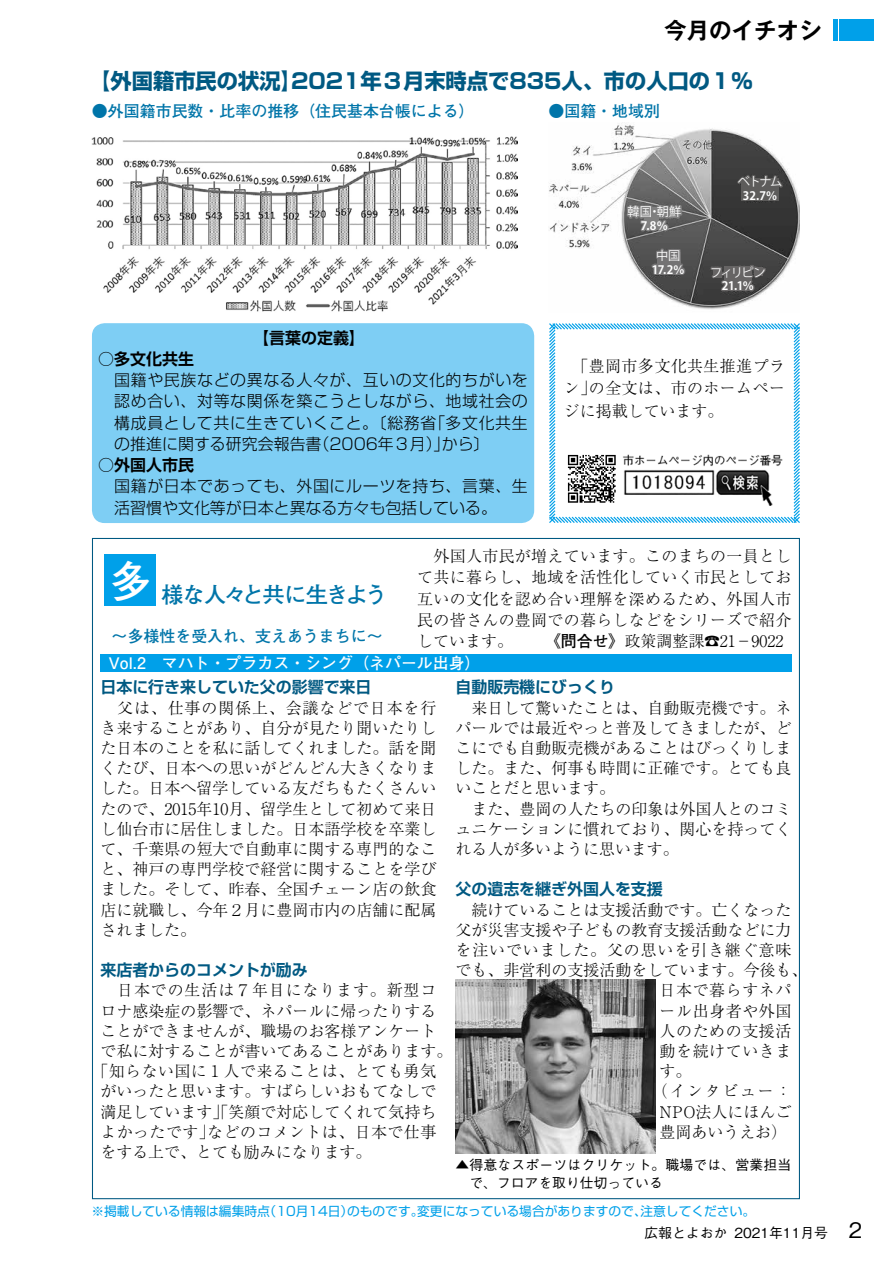
<style>
.page{position:relative;width:893px;height:1263px;background:#fff}
.page>*{position:absolute;margin:0;border:0;box-sizing:border-box;transform-origin:0 0}
.t1{font:700 42.45px "Futo Go B101 Pr 5";color:#fff}
.t2{font:700 22.5px "Gothic MB101 Pr 6 De";color:#000}
.t3{font:700 22.35px "Futo Go B101 Pr 5";letter-spacing:-.08em;color:#0075a9}
.t4{font:700 21.3px "Shin Go Pr 5";color:#005982}
.t5{font:500 21.3px "Gothic BBB Pro";color:#000}
.t6{font:300 15.9px/20.2px "Ryumin Pr 5";letter-spacing:.005em;color:#000}
.t7{font:300 15.9px/21.3px "Shin Go Pr 5";letter-spacing:.035em;color:#000;text-align:right}
.t8{font:300 15.9px/21.3px "Shin Go Pr 5";color:#000}
.t9{font:300 15.9px/22.4px "Ryumin Pr 5";letter-spacing:.03em;color:#000;text-align:right}
.t10{font:700 15.9px "Shin Go Pr 5 De";color:#005982}
.t11{font:700 15.9px "Futo Go B101 Pr 5";color:#0075a9}
.t12{font:300 15.9px "Ryumin Pr 5";letter-spacing:.055em;color:#000}
.t13{font:300 15.9px "Ryumin Pr 5";letter-spacing:.04em;color:#000}
.t14{font:700 15.9px "Futo Go B101 Pr 5";color:#fff}
.t15{font:700 15.9px "Shin Go Pr 5 De";color:#000}
.t16{font:500 13.8px/18.1px "Gothic BBB Pr 5";letter-spacing:.015em;color:#000}
.t17{font:500 13.8px "Gothic BBB Pro";color:#000}
.t18{font:12.75px "Shin Go Pr 5";color:#00a0e9}
.t19{font:12.15px "Koz Go Pr 6 N";letter-spacing:-.115em;color:#fff}
.t20{font:700 11.55px "Koz Go Pr 6 N";color:#fff}
.s1{font-family:"Futo Go B101 Pr 5";font-weight:700}
.s2{font-family:"Ryumin Pro"}
</style>
<div class="page">
<div style="left:840px;top:20px;width:34px;height:21px;background:#00a0e9"></div>
<div style="left:833px;top:20px;width:5px;height:21px;background:#00a0e9"></div>
<div style="left:92px;top:323px;width:442px;height:200px;background:#7ecef4;border-radius:13px"></div>
<img style="left:92px;top:136px;width:425px;height:176px">
<img style="left:549px;top:123px;width:251px;height:187px">
<svg style="left:549px;top:323px;width:251px;height:200px"></svg>
<div style="left:100px;top:655px;width:691px;height:17px;background:#00a0e9"></div>
<div style="left:105px;top:555px;width:51px;height:51px;background:#00a0e9"></div>
<img style="left:621px;top:453px;width:164px;height:52px">
<img style="left:563px;top:450px;width:58px;height:58px">
<svg style="left:655px;top:979px;width:1px;height:174px"></svg>
<img style="left:455px;top:979px;width:200px;height:174px">
<svg style="left:625px;top:195px;width:68px;height:39px;background:#6d6d6d"></svg>
<svg style="left:650px;top:247px;width:37px;height:30px"></svg>
<svg style="left:708px;top:243px;width:60px;height:51px;background:#515050"></svg>
<svg style="left:735px;top:173px;width:50px;height:30px"></svg>
<h2 class="t2" style="left:664px;top:12px;width:159px">今月のイチオシ</h2>
<h3 class="t4" style="left:89px;top:64px;width:214px">【外国籍市民の状況】</h3>
<h3 class="t4" style="left:291px;top:64px;width:463px">2021年３月末時点で835人、市の人口の１％</h3>
<p class="t11" style="left:92px;top:98px;width:384px">●外国籍市民数・比率の推移（住民基本台帳による）</p>
<p class="t11" style="left:548px;top:98px;width:113px">●国籍・地域別</p>
<p class="t15" style="left:253px;top:324px;width:113px">【言葉の定義【</p>
<p class="t15" style="left:98px;top:346px;width:97px">○多文化共生</p>
<p class="t7" style="left:98px;top:368px;width:431px">　国籍や民族などの異なる人々が、互いの文化的ちがいを認め合い、対等な関係を築こうとしながら、地域社会の「多文化共生</p>
<p class="t7" style="left:114px;top:410px;width:324px">構成員として共に生きていくこと。〔総務省</p>
<p class="t8" style="left:314px;top:432px;width:138px">（2006年３月）」</p>
<p class="t7" style="left:442px;top:432px;width:49px">から〔</p>
<p class="t8" style="left:114px;top:432px;width:209px">の推進に関する研究会報告書</p>
<p class="t15" style="left:98px;top:452px;width:97px">○外国人市民</p>
<p class="t8" style="left:114px;top:474px;width:415px;text-indent:-16px">　国籍が日本であっても、外国にルーツを持ち、言葉、生活習慣や文化等が日本と異なる方々も包括している。</p>
<p class="t19" style="left:627px;top:205px;width:55px">韓国朝鮮</p>
<p class="t19" style="left:648px;top:205px;width:14px">・</p>
<p class="t20" style="left:641px;top:219px;width:29px">7.8％</p>
<p class="t19" style="left:656px;top:249px;width:26px">中国</p>
<p class="t20" style="left:652px;top:263px;width:35px">17.2％</p>
<p class="t19" style="left:738px;top:175px;width:46px">ベトナム</p>
<p class="t20" style="left:743px;top:189px;width:36px">32.7％</p>
<p class="t19" style="left:710px;top:265px;width:57px">フィリピン</p>
<p class="t20" style="left:722px;top:279px;width:34px">21.1％</p>
<p class="t9" style="left:564px;top:353px;width:223px">　「豊岡市多文化共生推進プラの全文は、市のホームペー</p>
<p class="t6" style="left:564px;top:376px;width:161px;line-height:22.4px">ン」<br>ジに掲載しています。</p>
<h1 class="t1" style="left:109px;top:547px;width:44px">多</h1>
<p class="t11" style="left:112px;top:624px;width:273px">〜多様性を受入れ、支えあうまちに〜</p>
<h3 class="t3" style="left:161px;top:577px;width:228px">様な人々と共に生きよう</h3>
<p class="t6" style="left:417px;top:544px;width:376px;line-height:21.3px;text-align:justify">　外国人市民が増えています。このまちの一員として共に暮らし、地域を活性化していく市民としてお互いの文化を認め合い理解を深めるため、外国人市民の皆さんの豊岡での暮らしなどをシリーズで紹介しています。　　　<span class="s1">《問合せ》</span>政策調整課<span class="s2">☎</span>21<span class="s2">−</span>9022</p>
<p class="t14" style="left:109px;top:651px;width:373px">Vol.2　マハト・プラカス・シング（ネパール出身(</p>
<p class="t10" style="left:100px;top:674px;width:273px">日本に行き来していた父の影響で来日</p>
<p class="t6" style="left:100px;top:696px;width:337px;text-align:justify">　父は、仕事の関係上、会議などで日本を行き来することがあり、自分が見たり聞いたりした日本のことを私に話してくれました。話を聞くたび、日本への思いがどんどん大きくなりました。日本へ留学している友だちもたくさんいたので、2015年10月、留学生として初めて来日し仙台市に居住しました。日本語学校を卒業して、千葉県の短大で自動車に関する専門的なこと、神戸の専門学校で経営に関することを学びました。そして、昨春、全国チェーン店の飲食店に就職し、今年２月に豊岡市内の店舗に配属されました。</p>
<p class="t10" style="left:100px;top:957px;width:209px">来店者からのコメントが励み</p>
<p class="t12" style="left:100px;top:978px;width:337px">　日本での生活は７年目になります。新型コ</p>
<p class="t6" style="left:100px;top:999px;width:337px">ロナ感染症の影響で、ネパールに帰ったりする</p>
<p class="t6" style="left:100px;top:1019px;width:337px">ことができませんが、職場のお客様アンケート</p>
<p class="t6" style="left:100px;top:1040px;width:353px">で私に対することが書いてあることがあります。</p>
<p class="t9" style="left:92px;top:1059px;width:345px">「知らない国に１人で来ることは、とても勇気</p>
<p class="t6" style="left:100px;top:1080px;width:337px">がいったと思います。すばらしいおもてなしで</p>
<p class="t6" style="left:100px;top:1100px;width:337px">満足しています」「笑顔で対応してくれて気持ち</p>
<p class="t9" style="left:207px;top:1119px;width:231px">などのコメントは、日本で仕事</p>
<p class="t6" style="left:100px;top:1120px;width:273px">よかったです」<br>をする上で、とても励みになります。</p>
<p class="t10" style="left:455px;top:674px;width:161px">自動販売機にびっくり</p>
<p class="t6" style="left:455px;top:696px;width:337px">　来日して驚いたことは、自動販売機です。ネパールでは最近やっと普及してきましたが、どこにでも自動販売機があることはびっくりしました。また、何事も時間に正確です。とても良いことだと思います。<br>　また、豊岡の人たちの印象は外国人とのコミュニケーションに慣れており、関心を持ってくれる人が多いように思います。</p>
<p class="t10" style="left:455px;top:876px;width:209px">父の遺志を継ぎ外国人を支援</p>
<p class="t6" style="left:455px;top:898px;width:337px">　続けていることは支援活動です。亡くなった</p>
<p class="t6" style="left:455px;top:918px;width:337px">父が災害支援や子どもの教育支援活動などに力</p>
<p class="t12" style="left:455px;top:937px;width:337px">を注いでいました。父の思いを引き継ぐ意味</p>
<p class="t6" style="left:455px;top:959px;width:353px">でも、非営利の支援活動をしています。今後も、</p>
<p class="t13" style="left:660px;top:978px;width:133px">日本で暮らすネパ</p>
<p class="t13" style="left:660px;top:998px;width:133px">ール出身者や外国</p>
<p class="t13" style="left:660px;top:1018px;width:133px">人のための支援活</p>
<p class="t13" style="left:660px;top:1038px;width:133px">動を続けていきま</p>
<p class="t6" style="left:660px;top:1060px;width:33px">す。</p>
<p class="t6" style="left:652px;top:1080px;width:141px">（インタビュー：</p>
<p class="t6" style="left:660px;top:1100px;width:133px">NPO法人にほんご</p>
<p class="t6" style="left:660px;top:1120px;width:129px">豊岡あいうえお(</p>
<p class="t16" style="left:469px;top:1154px;width:324px;text-indent:-14px">▲得意なスポーツはクリケット。職場では、営業担当で、フロアを取り仕切っている</p>
<p class="t18" style="left:417px;top:1201px;width:231px">変更になっている場合がありますので、</p>
<p class="t18" style="left:264px;top:1201px;width:91px">（10月14日）</p>
<p class="t18" style="left:91px;top:1201px;width:180px">※掲載している情報は編集時点</p>
<p class="t18" style="left:640px;top:1201px;width:116px">注意してください。</p>
<p class="t18" style="left:347px;top:1201px;width:78px">のものです。</p>
<p class="t17" style="left:644px;top:1222px;width:84px">広報とよおか</p>
<p class="t17" style="left:734px;top:1222px;width:95px">2021年11月号</p>
<h3 class="t5" style="left:849px;top:1213px;width:15px">2</h3>
</div>
